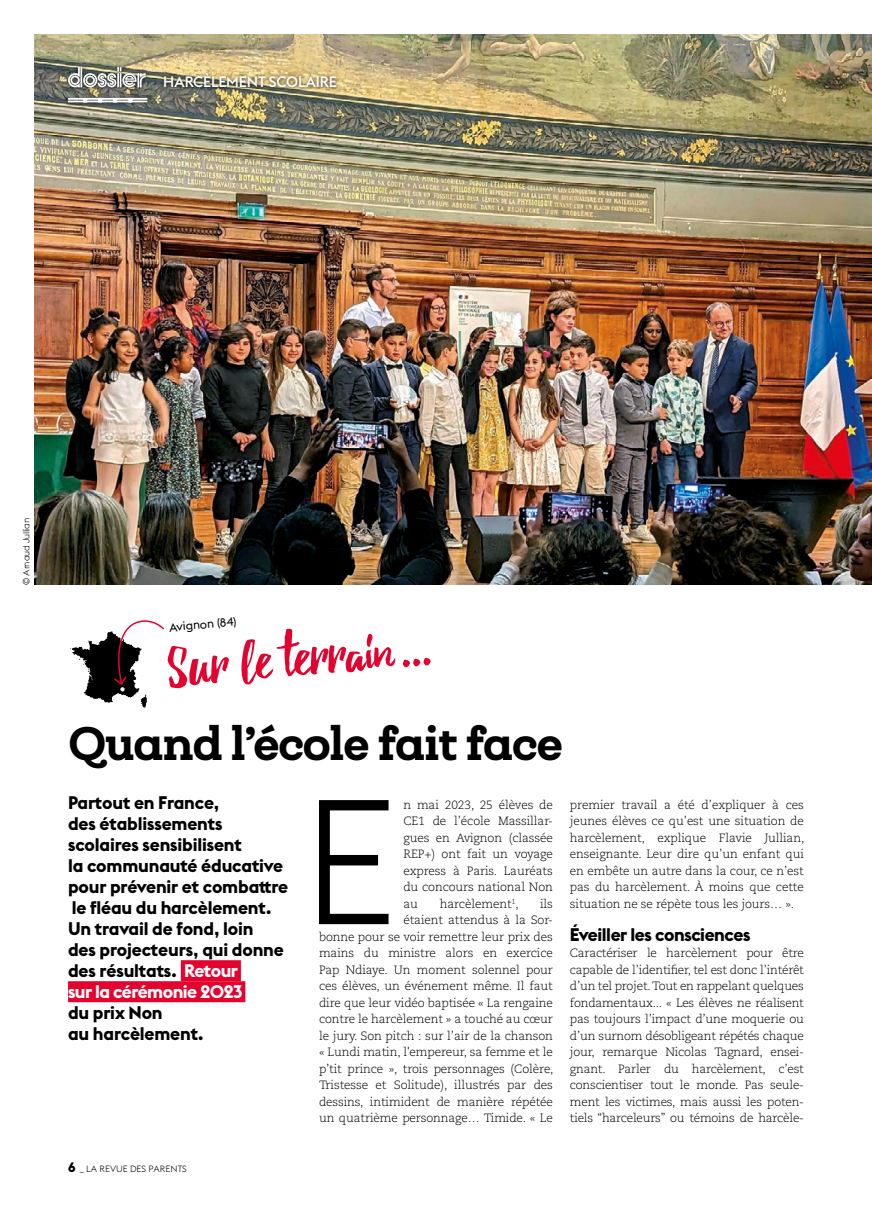
<style>
.page{position:relative;width:872px;height:1212px;background:#fff}
.page>*{position:absolute;margin:0;border:0;box-sizing:border-box;transform-origin:0 0}
.t1{font:300 174.75px "Euclid Flex";color:#000}
.t2{font:60px "Beacon";color:#e4032e}
.t3{font:900 45px "Queulat";letter-spacing:-.04em;color:#000}
.t4{font:700 18px/21px "Euclid Flex";letter-spacing:-.01em;color:#000}
.t5{font:500 15px "Euclid Flex";letter-spacing:-.015em;color:#fff}
.t6{font:300 12px/16.5px "Caecilia LT Std";letter-spacing:-.01em;color:#000;text-align:justify}
.t7{font:12px "Euclid Flex";color:#000}
.t8{font:300 9px "Euclid Flex";letter-spacing:-.005em;color:#000}
.t9{font:300 9px "Euclid Flex";letter-spacing:-.025em;color:#000}
.s1{color:#fff}
.s2{font-weight:700;font-size:13.5px}
</style>
<div class="page">
<img style="left:34px;top:34px;width:838px;height:551px">
<div style="left:64px;top:63px;width:276px;height:44px;background:#000;opacity:.75"></div>
<svg style="left:68px;top:67px;width:78px;height:20px"></svg>
<svg style="left:68px;top:98px;width:79px;height:4px"></svg>
<div style="left:181px;top:960px;width:60px;height:21px;background:#e4032e"></div>
<div style="left:68px;top:981px;width:177px;height:21px;background:#e4032e"></div>
<svg style="left:70px;top:620px;width:94px;height:88px"></svg>
<p class="t5" style="left:163px;top:73px;width:175px">HARCÈLEMENT SCOLAIRE</p>
<p class="t9" style="left:21px;top:585px;width:68px;rotate:-90deg">© Arnaud Jullian</p>
<p class="t7" style="left:168px;top:620px;width:69px;rotate:-5deg">Avignon (84)</p>
<h2 class="t2" style="left:165px;top:631px;width:265px;rotate:-5deg">Sur le terrain ...</h2>
<h3 class="t3" style="left:68px;top:713px;width:496px">Quand l’école fait face</h3>
<p class="t4" style="left:68px;top:792px;width:222px">Partout en France,<br>des établissements scolaires sensibilisent<br>la communauté éducative pour prévenir et combattre le fléau du harcèlement.<br>Un travail de fond, loin<br>des projecteurs, qui donne des résultats. <span class="s1">Retour<br>sur la cérémonie 2023</span></p>
<h3 class="t4" style="left:68px;top:1002px;width:137px">du prix Non<br>au harcèlement.</h3>
<p class="t8" style="left:68px;top:1163px;width:120px"><span class="s2">6</span> _ LA REVUE DES PARENTS</p>
<h1 class="t1" style="left:301px;top:761px;width:98px">E</h1>
<p class="t6" style="left:403px;top:796px;width:151px">n mai 2023, 25 élèves de CE1 de l’école Massillar&shy;gues en Avignon (classée REP+) ont fait un voyage express à Paris. Lauréats du concours national Non au</p>
<p class="t6" style="left:440px;top:895px;width:80px">harcèlement<sup>1</sup>,</p>
<p class="t6" style="left:319px;top:895px;width:236px;text-align:right">ils<br>étaient attendus à la Sor-<br>bonne pour se voir remettre leur prix des mains du ministre alors en exercice Pap Ndiaye. Un moment solennel pour ces élèves, un événement même. Il faut dire que leur vidéo baptisée « La rengaine contre le harcèlement » a touché au cœur le jury. Son pitch : sur l’air de la chanson « Lundi matin, l'empereur, sa femme et le p’tit prince », trois personnages (Colère, Tristesse et Solitude), illustrés par des dessins, intimident de manière répétée un quatrième personnage… Timide. « Le</p>
<p class="t6" style="left:570px;top:796px;width:236px">premier travail a été d’expliquer à ces jeunes élèves ce qu’est une situation de harcèlement, explique Flavie Jullian, enseignante. Leur dire qu’un enfant qui en embête un autre dans la cour, ce n’est pas du harcèlement. À moins que cette situation ne se répète tous les jours… ».</p>
<h3 class="t4" style="left:570px;top:924px;width:182px">Éveiller les consciences</h3>
<p class="t6" style="left:570px;top:945px;width:235px">Caractériser le harcèlement pour être capable de l’identifier, tel est donc l’intérêt d’un tel projet. Tout en rappelant quelques fondamentaux... « Les élèves ne réalisent pas toujours l’impact d’une moquerie ou d’un surnom désobligeant répétés chaque jour, remarque Nicolas Tagnard, ensei&shy;gnant. Parler du harcèlement, c’est conscientiser tout le monde. Pas seule&shy;ment les victimes, mais aussi les poten&shy;tiels “harceleurs” ou témoins de harcèle-</p>
</div>
